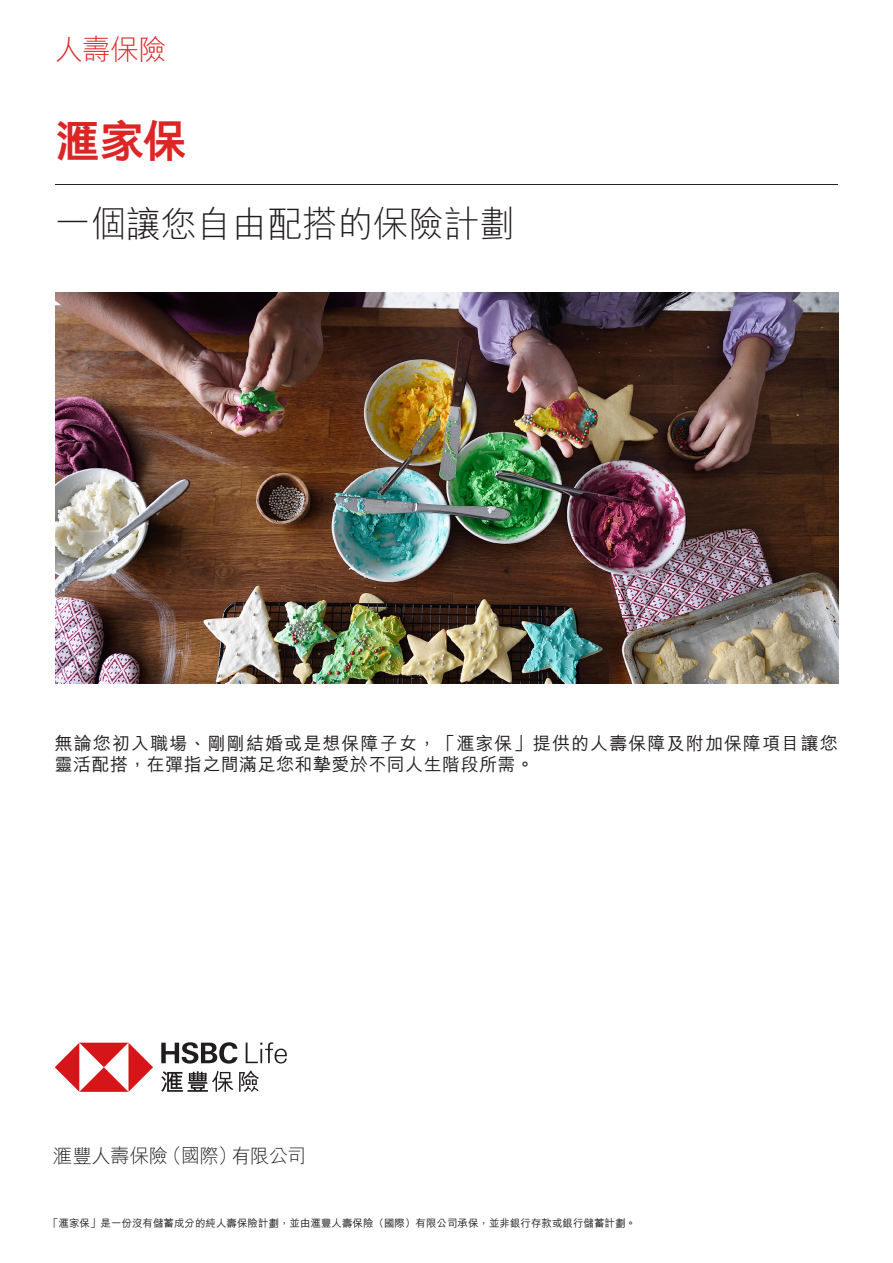
<style>
.page{position:relative;width:893px;height:1263px;background:#fff}
.page>*{position:absolute;margin:0;border:0;box-sizing:border-box;transform-origin:0 0}
.t1{font:800 45px "M Hei H Kfor HSBC";color:#dc2525}
.t2{font:300 36px "M Hei H Kfor HSBC";color:#221e1f}
.t3{font:300 28.5px "M Hei H Kfor HSBC";color:#dc2525}
.t4{font:300 19.5px "M Hei H Kfor HSBC";letter-spacing:-.02em;color:#211d1e}
.t5{font:500 18px/21px "M Hei H Kfor HSBC";letter-spacing:.06em;color:#221e1f}
.t6{font:500 10.5px "M Hei H Kfor HSBC";color:#221e1f}
</style>
<div class="page">
<hr style="left:55px;top:184px;width:783px;height:1px;background:#221e1f">
<svg style="left:55px;top:1043px;width:98px;height:49px"></svg>
<svg style="left:161px;top:1042px;width:76px;height:21px"></svg>
<svg style="left:161px;top:1071px;width:72px;height:21px"></svg>
<svg style="left:239px;top:1070px;width:20px;height:22px"></svg>
<svg style="left:246px;top:1042px;width:41px;height:21px"></svg>
<img style="left:55px;top:293px;width:783px;height:390px">
<h3 class="t3" style="left:55px;top:35px;width:114px">人壽保險</h3>
<h1 class="t1" style="left:55px;top:118px;width:133px">滙家保</h1>
<h2 class="t2" style="left:55px;top:206px;width:461px">一個讓您自由配搭的保險計劃</h2>
<p class="t5" style="left:55px;top:731px;width:785px">無論您初入職場、剛剛結婚或是想保障子女，「滙家保」提供的人壽保障及附加保障項目讓您靈活配搭，在彈指之間滿足您和摯愛於不同人生階段所需。</p>
<p class="t4" style="left:53px;top:1146px;width:255px">滙豐人壽保險（國際）有限公司</p>
<p class="t6" style="left:48px;top:1216px;width:590px">「滙家保」是一份沒有儲蓄成分的純人壽保險計劃，並由滙豐人壽保險（國際）有限公司承保，並非銀行存款或銀行儲蓄計劃。</p>
</div>
